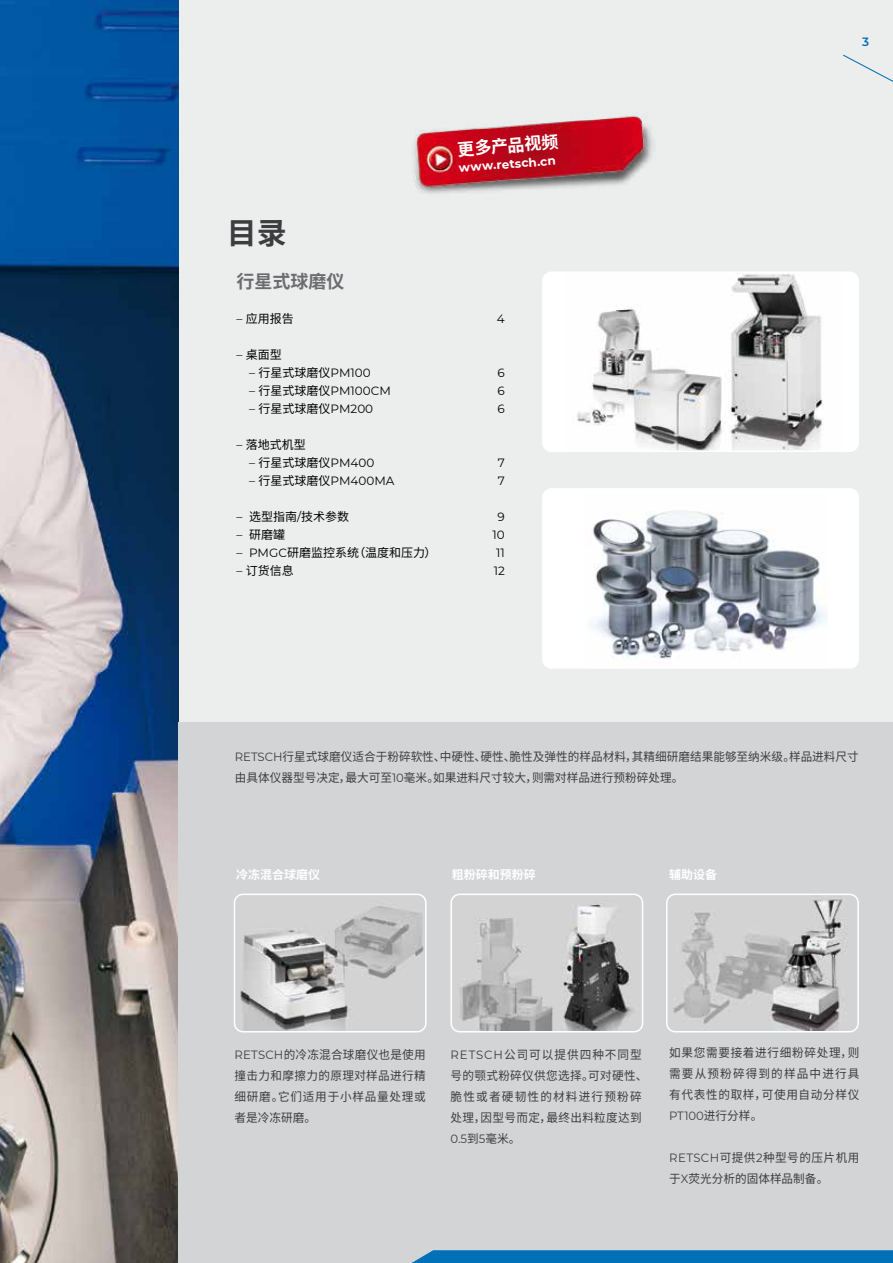
<style>
.page{position:relative;width:893px;height:1263px;background:#fff}
.page>*{position:absolute;margin:0;border:0;box-sizing:border-box;transform-origin:0 0}
.t1{font:700 30px "Source Han Sans CN";color:#3d3d3f}
.t2{font:700 18px "Source Han Sans CN";color:#6b6c6e}
.t3{font:700 17.1px "Source Han Sans CN";color:#fff}
.t4{font:12px/21px "Source Han Sans CN";letter-spacing:.025em;color:#3d3d3f;text-align:justify}
.t5{font:12px/21px "Source Han Sans CN";color:#3d3d3f}
.t6{font:12px "Montserrat";color:#000}
.t7{font:12px "Source Han Sans CN";color:#000}
.t8{font:700 12px "Source Han Sans CN";color:#fff}
.t9{font:12px "Montserrat";color:#3d3d3f}
.t10{font:700 12px "Montserrat";color:#fff}
.t11{font:600 12px "Montserrat";color:#0070b8}
.s1{font-family:"Montserrat"}
.s2{font-family:"Source Han Sans CN"}
</style>
<div class="page">
<div style="left:179px;top:0;width:714px;height:1263px;background:#eceded"></div>
<img style="left:0;top:0;width:179px;height:1263px">
<div style="left:179px;top:723px;width:714px;height:540px;background:#d3d4d5"></div>
<div style="left:543px;top:272px;width:315px;height:179px;background:#fff;border-radius:9px"></div>
<img style="left:577px;top:274px;width:247px;height:175px">
<div style="left:542px;top:271px;width:317px;height:181px;border:2px solid #fff;border-radius:9px"></div>
<div style="left:543px;top:489px;width:315px;height:179px;background:#fff;border-radius:9px"></div>
<img style="left:591px;top:511px;width:236px;height:155px">
<div style="left:542px;top:488px;width:317px;height:181px;border:2px solid #fff;border-radius:9px"></div>
<img style="left:234px;top:896px;width:190px;height:136px">
<div style="left:234px;top:893px;width:193px;height:139px;border:2px solid #fff;border-radius:9px"></div>
<img style="left:453px;top:896px;width:190px;height:136px">
<div style="left:450px;top:893px;width:193px;height:139px;border:2px solid #fff;border-radius:9px"></div>
<img style="left:667px;top:896px;width:191px;height:136px">
<div style="left:666px;top:893px;width:193px;height:139px;border:2px solid #fff;border-radius:9px"></div>
<img style="left:414px;top:115px;width:239px;height:79px">
<svg style="left:412px;top:1250px;width:481px;height:13px;background:#0873b9"></svg>
<svg style="left:843px;top:54px;width:50px;height:28px"></svg>
<h1 class="t1" style="left:227px;top:217px;width:62px">目录</h1>
<h3 class="t3" style="left:457px;top:140px;width:103px;rotate:-4deg">更多产品视频</h3>
<p class="t10" style="left:458px;top:159px;width:99px;rotate:-4deg">www.retsch.cn</p>
<h2 class="t2" style="left:236px;top:273px;width:109px">行星式球磨仪</h2>
<p class="t7" style="left:236px;top:312px;width:59px"><span class="s1">–</span> 应用报告</p>
<p class="t6" style="left:497px;top:310px;width:9px">4</p>
<p class="t7" style="left:236px;top:348px;width:47px"><span class="s1">–</span> 桌面型</p>
<p class="t6" style="left:249px;top:364px;width:123px">– <span class="s2">行星式球磨仪</span>PM100</p>
<p class="t6" style="left:498px;top:364px;width:9px">6</p>
<p class="t6" style="left:249px;top:382px;width:143px">– <span class="s2">行星式球磨仪</span>PM100CM</p>
<p class="t6" style="left:498px;top:382px;width:9px">6</p>
<p class="t6" style="left:249px;top:400px;width:126px">– <span class="s2">行星式球磨仪</span>PM200</p>
<p class="t6" style="left:498px;top:400px;width:9px">6</p>
<p class="t7" style="left:236px;top:438px;width:71px"><span class="s1">–</span> 落地式机型</p>
<p class="t6" style="left:249px;top:454px;width:127px">– <span class="s2">行星式球磨仪</span>PM400</p>
<p class="t6" style="left:498px;top:454px;width:9px">7</p>
<p class="t6" style="left:249px;top:472px;width:147px">– <span class="s2">行星式球磨仪</span>PM400MA</p>
<p class="t6" style="left:498px;top:472px;width:9px">7</p>
<p class="t7" style="left:236px;top:510px;width:114px"><span class="s1">–</span> 选型指南<span class="s1">/</span>技术参数</p>
<p class="t6" style="left:498px;top:508px;width:9px">9</p>
<p class="t7" style="left:236px;top:528px;width:50px"><span class="s1">–</span> 研磨罐</p>
<p class="t6" style="left:493px;top:526px;width:14px">10</p>
<p class="t7" style="left:236px;top:546px;width:202px"><span class="s1">– PMGC</span>研磨监控系统（温度和压力）</p>
<p class="t6" style="left:496px;top:544px;width:10px">11</p>
<p class="t7" style="left:236px;top:564px;width:59px"><span class="s1">–</span> 订货信息</p>
<p class="t6" style="left:494px;top:562px;width:13px">12</p>
<p class="t11" style="left:862px;top:34px;width:8px">3</p>
<p class="t5" style="left:235px;top:746px;width:625px"><span class="s1">RETSCH</span>行星式球磨仪适合于粉碎软性、中硬性、硬性、脆性及弹性的样品材料，其精细研磨结果能够至纳米级。样品进料尺寸由具体仪器型号决定，最大可至<span class="s1">10</span>毫米。如果进料尺寸较大，则需对样品进行预粉碎处理。</p>
<p class="t8" style="left:236px;top:868px;width:85px">冷冻混合球磨仪</p>
<p class="t8" style="left:452px;top:868px;width:85px">粗粉碎和预粉碎</p>
<p class="t8" style="left:669px;top:868px;width:49px">辅助设备</p>
<p class="t4" style="left:235px;top:1044px;width:193px"><span class="s1">RETSCH</span>的冷冻混合球磨仪也是使用撞击力和摩擦力的原理对样品进行精细研磨。它们适用于小样品量处理或者是冷冻研磨。</p>
<p class="t4" style="left:669px;top:1043px;width:192px">如果您需要接着进行细粉碎处理，则需要从预粉碎得到的样品中进行具有代表性的取样，可使用自动分样仪</p>
<p class="t4" style="left:450px;top:1044px;width:198px;text-align:left"><span class="s1">RETSCH</span>公司可以提供四种不同型号的颚式粉碎仪供您选择。可对硬性、脆性或者硬韧性的材料进行预粉碎处理，因型号而定，最终出料粒度达到</p>
<p class="t9" style="left:450px;top:1130px;width:71px">0.5<span class="s2">到</span>5<span class="s2">毫米。</span></p>
<p class="t9" style="left:669px;top:1108px;width:95px">PT100<span class="s2">进行分样。</span></p>
<p class="t5" style="left:669px;top:1148px;width:192px"><span class="s1">RETSCH</span>可提供<span class="s1">2</span>种型号的压片机用于<span class="s1">X</span>荧光分析的固体样品制备。</p>
</div>
